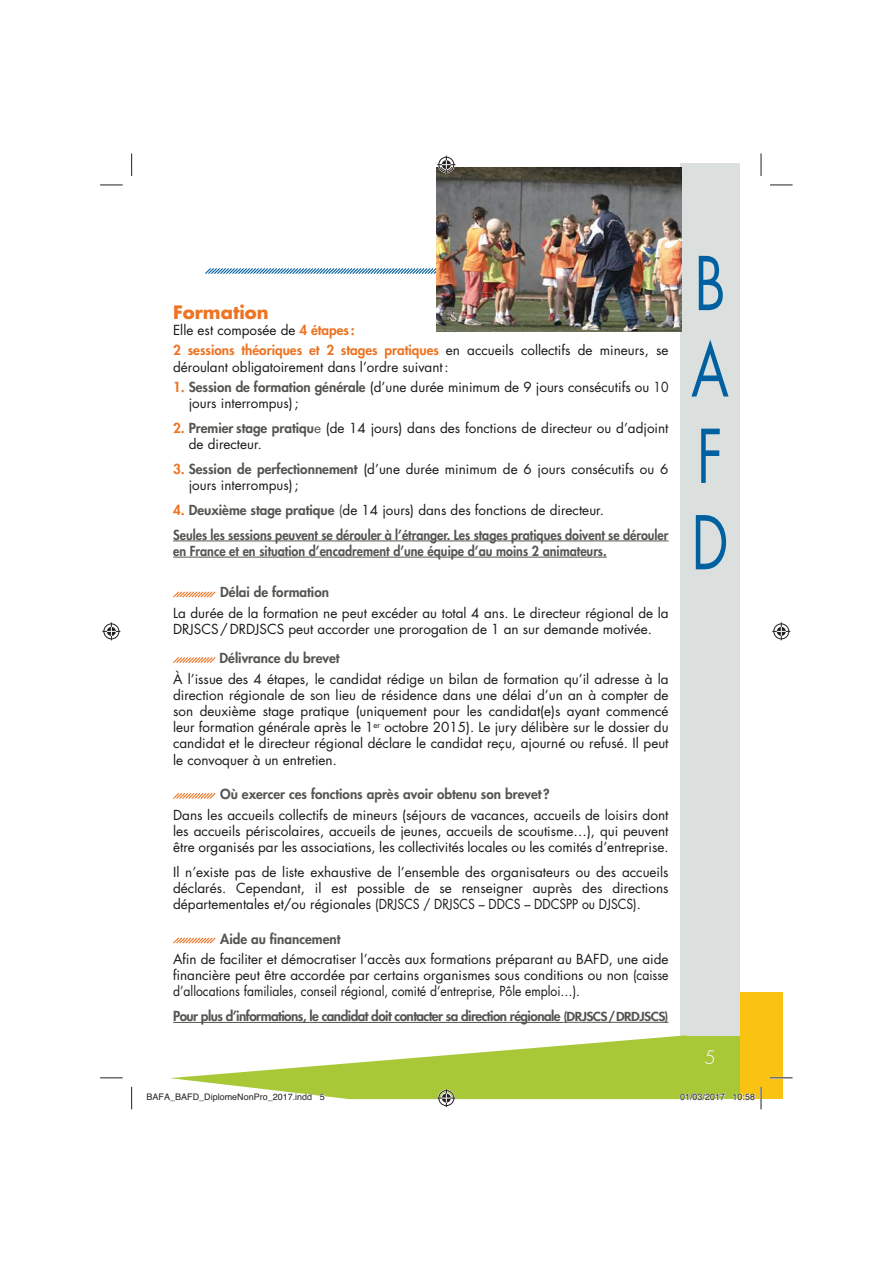
<style>
.page{position:relative;width:893px;height:1263px;background:#fff}
.page>*{position:absolute;margin:0;border:0;box-sizing:border-box;transform-origin:0 0}
.t1{font:72px/86.4px "Futura Std";color:#0060a0;text-align:justify;scale:.75 1}
.t2{font:700 18px "Futura Std";color:#ed7423}
.t3{font:300 18px "Futura Std";color:#fff}
.t4{font:13.5px/16.2px "Futura Std";color:#171917}
.t5{font:800 13.5px/24.8px "Futura Std";color:#575551}
.t6{font:800 13.5px "Futura Std";letter-spacing:-.04em;color:#575551}
.t7{font:800 13.5px "Futura Std";color:#575551;scale:.93 1}
.t8{font:9px "Helvetica";color:#231f20}
.s1{font-weight:800;color:#ed7423}
.s2{font-weight:800;color:#575551}
.s3{color:#575551}
.s4{color:#ed7423}
.s5{font-weight:400}
.s6{font-weight:400;color:#171917}
.s7{font-size:13.65px}
.s8{font-size:12.15px}
</style>
<div class="page">
<div style="left:680px;top:164px;width:60px;height:935px;background:#dbe0df"></div>
<div style="left:740px;top:992px;width:42px;height:107px;background:#fac312"></div>
<svg style="left:205px;top:268px;width:231px;height:6px"></svg>
<img style="left:436px;top:168px;width:245px;height:163px">
<div style="left:680px;top:1036px;width:60px;height:63px;background:#a8c838"></div>
<hr style="left:173px;top:541px;width:495px;height:1px;background:#575551">
<hr style="left:173px;top:557px;width:434px;height:1px;background:#575551">
<hr style="left:173px;top:1022px;width:390px;height:1px;background:#575551">
<hr style="left:563px;top:1022px;width:105px;height:1px;background:#575551">
<svg style="left:173px;top:591px;width:43px;height:7px"></svg>
<svg style="left:173px;top:657px;width:43px;height:6px"></svg>
<svg style="left:173px;top:793px;width:43px;height:6px"></svg>
<svg style="left:173px;top:937px;width:43px;height:7px"></svg>
<hr style="left:770px;top:1077px;width:22px;height:2px;background:#fff">
<hr style="left:760px;top:1087px;width:2px;height:22px;background:#fff">
<svg style="left:100px;top:185px;width:23px;height:1px"></svg>
<svg style="left:770px;top:185px;width:22px;height:1px"></svg>
<svg style="left:100px;top:1078px;width:23px;height:1px"></svg>
<svg style="left:770px;top:1078px;width:22px;height:1px"></svg>
<svg style="left:131px;top:153px;width:1px;height:23px"></svg>
<svg style="left:131px;top:1087px;width:1px;height:22px"></svg>
<svg style="left:761px;top:153px;width:1px;height:23px"></svg>
<svg style="left:761px;top:1087px;width:1px;height:22px"></svg>
<svg style="left:437px;top:156px;width:18px;height:18px"></svg>
<svg style="left:102px;top:622px;width:18px;height:18px"></svg>
<svg style="left:772px;top:622px;width:18px;height:18px"></svg>
<svg style="left:170px;top:1035px;width:555px;height:72px"></svg>
<svg style="left:733px;top:1093px;width:22px;height:6px"></svg>
<h2 class="t2" style="left:173px;top:304px;width:97px">Formation</h2>
<p class="t4" style="left:173px;top:321px;width:497px;line-height:20.4px">Elle est composée de <span class="s1">4 étapes :<br>2 sessions théoriques et 2 stages pratiques</span> en accueils collectifs de mineurs, se</p>
<p class="t4" style="left:173px;top:359px;width:277px">déroulant obligatoirement dans l’ordre suivant :</p>
<p class="t4" style="left:189px;top:380px;width:481px;text-indent:-16px"><span class="s1">1.</span> <span class="s2">Session de formation générale</span> (d’une durée minimum de 9 jours consécutifs ou 10 jours interrompus) ;</p>
<p class="t4" style="left:189px;top:421px;width:481px;text-indent:-16px"><span class="s1">2.</span> <span class="s2">Premier stage pratiqu</span><span class="s3">e</span> (de 14 jours) dans des fonctions de directeur ou d’adjoint de directeur.</p>
<p class="t4" style="left:189px;top:462px;width:481px;text-indent:-16px"><span class="s1">3.</span> <span class="s2">Session de perfectionnement</span> (d’une durée minimum de 6 jours consécutifs ou 6 jours interrompus) ;</p>
<p class="t5" style="left:173px;top:498px;width:497px"><span class="s4">4.</span> Deuxième stage pratique <span class="s5">(</span><span class="s6">de 14 jours) dans des fonctions de directeur.<br></span>Seules les sessions peuvent se dérouler à l’étranger. Les stages pratiques doivent se dérouler</p>
<p class="t7" style="left:173px;top:544px;width:468px">en France et en situation d’encadrement d’une équipe d’au moins 2 animateurs.</p>
<p class="t5" style="left:220px;top:581px;width:110px">Délai de formation</p>
<p class="t4" style="left:173px;top:606px;width:497px">La durée de la formation ne peut excéder au total 4 ans. Le directeur régional de la<br>DRJSCS / DRDJSCS peut accorder une prorogation de 1 an sur demande motivée.</p>
<p class="t5" style="left:219px;top:647px;width:122px">Délivrance du brevet</p>
<p class="t4" style="left:173px;top:671px;width:497px;text-align:justify">À l’issue des 4 étapes, le candidat rédige un bilan de formation qu’il adresse à la direction régionale de son lieu de résidence dans une délai d’un an à compter de son deuxième stage pratique (uniquement pour les candidat(e)s ayant commencé leur formation générale après le 1<sup>er</sup> octobre 2015). Le jury délibère sur le dossier du candidat et le directeur régional déclare le candidat reçu, ajourné ou refusé. Il peut le convoquer à un entretien.</p>
<p class="t4" style="left:173px;top:785px;width:497px;line-height:20.5px;text-indent:47px"><span class="s2">Où exercer ces fonctions après avoir obtenu son brevet ?<br></span>Dans les accueils collectifs de mineurs (séjours de vacances, accueils de loisirs <span class="s7">dont</span></p>
<p class="t4" style="left:173px;top:824px;width:497px"><span class="s7">les accueils périscolaires,</span> accueils de jeunes, accueils de scoutisme…), qui peuvent être organisés par les associations, les collectivités locales ou les comités d’entreprise.</p>
<p class="t4" style="left:173px;top:865px;width:497px;text-align:justify">Il n’existe pas de liste exhaustive de l’ensemble des organisateurs ou des accueils déclarés. Cependant, il est possible de se renseigner auprès des directions départementales et/ou régionales (DRJSCS / DRJSCS – DDCS – DDCSPP ou DJSCS).</p>
<p class="t5" style="left:220px;top:927px;width:122px">Aide au financement</p>
<p class="t4" style="left:173px;top:952px;width:497px;text-align:justify">Afin de faciliter et démocratiser l’accès aux formations préparant au BAFD, une aide financière peut être accordée par certains organismes sous conditions ou non (caisse d’allocations familiales, conseil régional, comité d’entreprise, Pôle emploi…).</p>
<p class="t6" style="left:173px;top:1010px;width:497px">Pour plus d’informations, le candidat doit contacter sa direction régionale <span class="s8">(DRJSCS / DRDJSCS)</span></p>
<h1 class="t1" style="left:691px;top:245px;width:52px">B A F D</h1>
<h2 class="t3" style="left:704px;top:1047px;width:13px">5</h2>
<p class="t8" style="left:147px;top:1094px;width:180px">BAFA_BAFD_DiplomeNonPro_2017.indd 5</p>
<p class="t8" style="left:680px;top:1094px;width:77px">01/03/2017 10:58</p>
</div>
